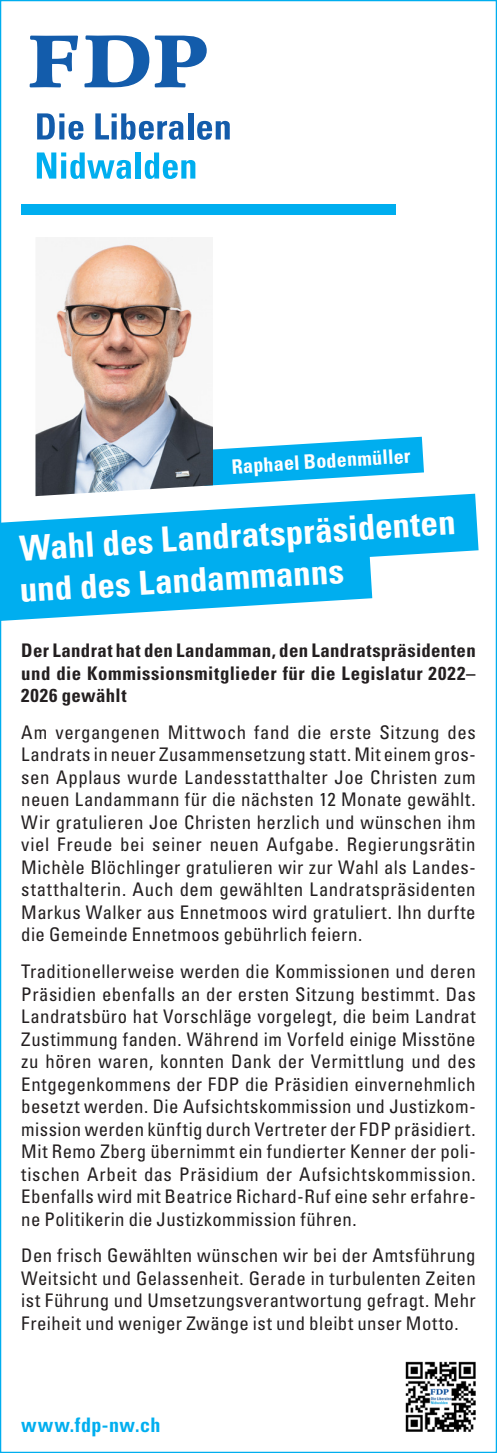
<style>
.page{position:relative;width:497px;height:1453px;background:#fff}
.page>*{position:absolute;margin:0;border:0;box-sizing:border-box;transform-origin:0 0}
.Grundschrift{font:700 condensed 35px "Univers LT Std";color:#fff}
.Grundschrift-2{font:700 condensed 20px "Univers LT Std";color:#fff}
.Grundschrift-3{font:700 condensed 20px "Univers LT Std";letter-spacing:.025em;color:#00aeef}
.t1{font:condensed 18.75px/22.5px "Univers LT Std";letter-spacing:.02em;color:#231f20;text-align:justify}
.t2{font:700 condensed 18.75px/22.5px "Univers LT Std";letter-spacing:.025em;color:#231f20;text-align:justify}
</style>
<div class="page">
<svg style="left:2px;top:579px;width:370px;height:42px;fill:#00aeef"></svg>
<svg style="left:30px;top:36px;width:48px;height:51px"></svg>
<svg style="left:84px;top:35px;width:122px;height:52px"></svg>
<div style="left:21px;top:205px;width:374px;height:10px;background:#00aeef"></div>
<svg style="left:37px;top:113px;width:46px;height:27px"></svg>
<svg style="left:95px;top:113px;width:88px;height:27px"></svg>
<div style="left:188px;top:113px;width:5px;height:26px;background:#135cab"></div>
<svg style="left:197px;top:121px;width:32px;height:19px"></svg>
<svg style="left:37px;top:152px;width:94px;height:27px"></svg>
<div style="left:135px;top:152px;width:5px;height:27px;background:#00aeef"></div>
<svg style="left:144px;top:152px;width:51px;height:27px"></svg>
<svg style="left:213px;top:437px;width:210px;height:49px"></svg>
<img style="left:405px;top:1361px;width:70px;height:70px">
<img style="left:35px;top:237px;width:178px;height:257px">
<svg style="left:0;top:494px;width:478px;height:85px;fill:#00aeef"></svg>
<p class="Grundschrift-2" style="left:230px;top:455px;width:180px;rotate:-4deg">Raphael Bodenmüller</p>
<p class="Grundschrift" style="left:18px;top:529px;width:437px;rotate:-4deg">Wahl des Landratspräsidenten</p>
<p class="Grundschrift" style="left:18px;top:570px;width:326px;rotate:-4deg">und des Landammanns</p>
<p class="t2" style="left:21px;top:639px;width:455px">Der Landrat hat den Landamman, den Landratspräsidenten und die Kommissionsmitglieder für die Legislatur 2022– 2026 gewählt</p>
<p class="t1" style="left:21px;top:721px;width:455px">Am vergangenen Mittwoch fand die erste Sitzung des Landrats in neuer Zusammensetzung statt. Mit einem gros&shy;sen Applaus wurde Landesstatthalter Joe Christen zum neuen Landammann für die nächsten 12 Monate gewählt.<br>Wir gratulieren Joe Christen herzlich und wünschen ihm viel Freude bei seiner neuen Aufgabe. Regierungsrätin Michèle Blöchlinger gratulieren wir zur Wahl als Landes&shy;statthalterin. Auch dem gewählten Landratspräsidenten Markus Walker aus Ennetmoos wird gratuliert. Ihn durfte die Gemeinde Ennetmoos gebührlich feiern.</p>
<p class="t1" style="left:21px;top:960px;width:455px">Traditionellerweise werden die Kommissionen und deren Präsidien ebenfalls an der ersten Sitzung bestimmt. Das Landratsbüro hat Vorschläge vorgelegt, die beim Landrat Zustimmung fanden. Während im Vorfeld einige Misstöne zu hören waren, konnten Dank der Vermittlung und des Entgegenkommens der FDP die Präsidien einvernehmlich besetzt werden. Die Aufsichtskommission und Justizkom&shy;mission werden künftig durch Vertreter der FDP präsidiert.<br>Mit Remo Zberg übernimmt ein fundierter Kenner der poli&shy;tischen Arbeit das Präsidium der Aufsichtskommission.<br>Ebenfalls wird mit Beatrice Richard-Ruf eine sehr erfahre&shy;ne Politikerin die Justizkommission führen.</p>
<p class="t1" style="left:21px;top:1244px;width:455px">Den frisch Gewählten wünschen wir bei der Amtsführung Weitsicht und Gelassenheit. Gerade in turbulenten Zeiten ist Führung und Umsetzungsverantwortung gefragt. Mehr Freiheit und weniger Zwänge ist und bleibt unser Motto.</p>
<p class="Grundschrift-3" style="left:21px;top:1412px;width:140px">www.fdp-nw.ch</p>
</div>
